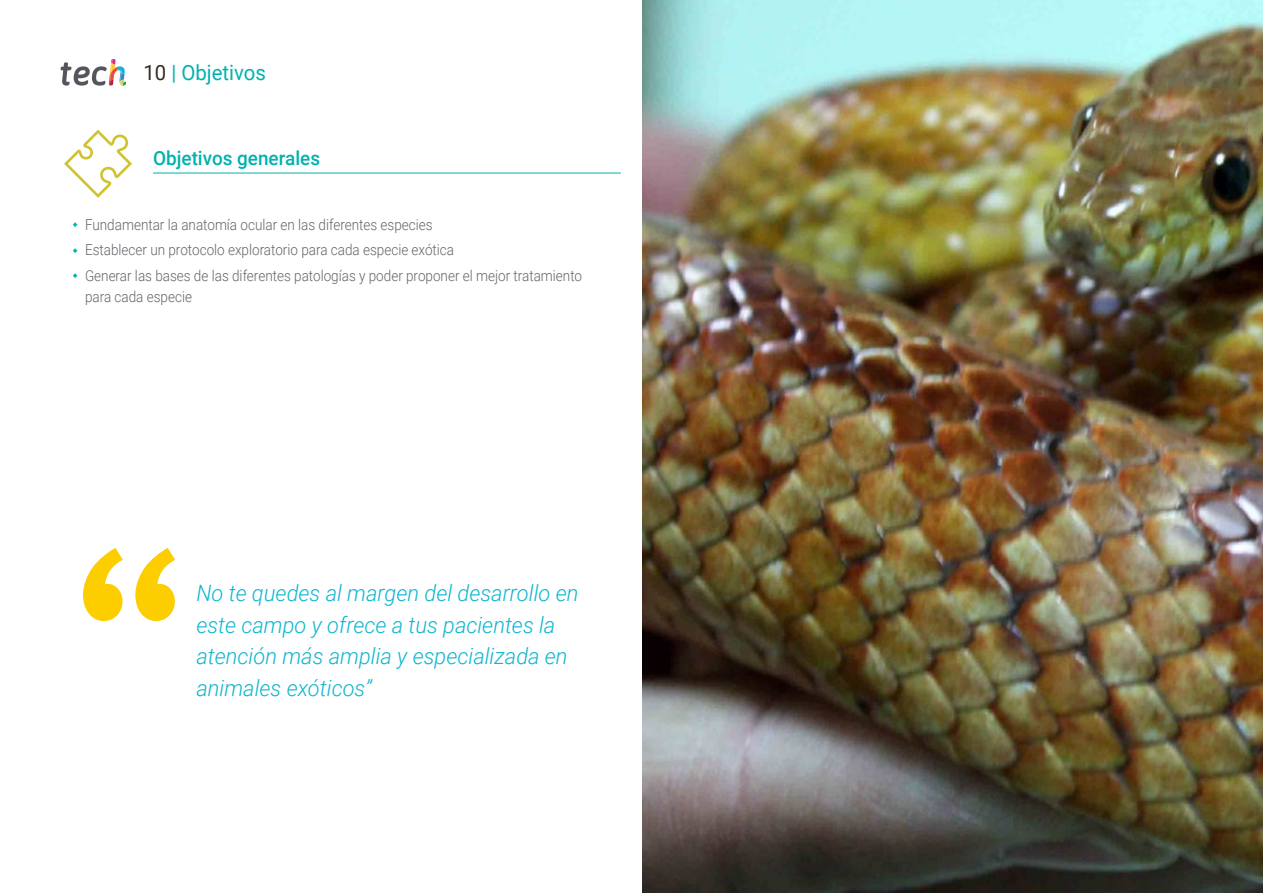
<style>
.page{position:relative;width:1263px;height:893px;background:#fff}
.page>*{position:absolute;margin:0;border:0;box-sizing:border-box;transform-origin:0 0}
.t1{font:italic 300 22.5px/31.5px "Roboto";color:#0fb6cf}
.t2{font:21px "Roboto";color:#00b2af}
.t3{font:500 19.5px "Roboto";color:#00b2af}
.t4{font:300 15px/25.2px "Roboto";color:#61646a;scale:.9 1}
.s1{color:#312e20}
</style>
<div class="page">
<hr style="left:153px;top:173px;width:468px;height:1px;background:#00b2af">
<svg style="left:64px;top:130px;width:68px;height:68px"></svg>
<img style="left:642px;top:0;width:621px;height:893px">
<svg style="left:83px;top:548px;width:92px;height:73px"></svg>
<svg style="left:61px;top:59px;width:65px;height:27px"></svg>
<h2 class="t2" style="left:144px;top:57px;width:124px"><span class="s1">10</span> | Objetivos</h2>
<h3 class="t3" style="left:153px;top:144px;width:169px">Objetivos generales</h3>
<p class="t4" style="left:85px;top:212px;width:554px">Fundamentar la anatomía ocular en las diferentes especies<br>Establecer un protocolo exploratorio para cada especie exótica<br>Generar las bases de las diferentes patologías y poder proponer el mejor tratamiento</p>
<p class="t4" style="left:85px;top:283px;width:120px">para cada especie</p>
<h1 class="t1" style="left:196px;top:577px;width:384px">No te quedes al margen del desarrollo en este campo y ofrece a tus pacientes la atención más amplia y especializada en animales exóticos”</h1>
</div>
